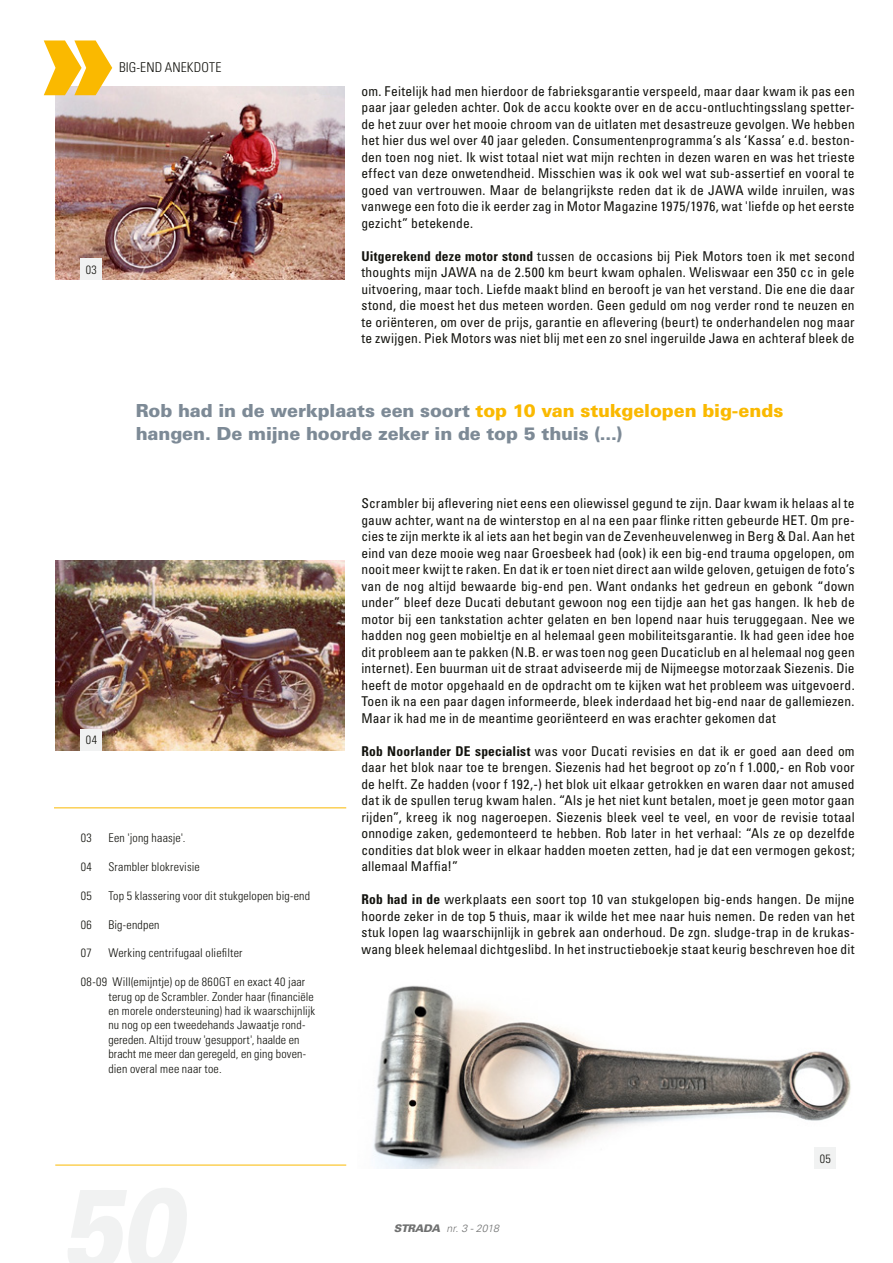
<style>
.page{position:relative;width:893px;height:1263px;background:#fff}
.page>*{position:absolute;margin:0;border:0;box-sizing:border-box;transform-origin:0 0}
.t1{font:109.5px "Univers LT Std X Black";color:#fab900}
.t2{font:900 18px/22.5px "Univers LT Std";letter-spacing:-.01em;color:#7d8a96}
.t3{font:condensed 13.5px/16.5px "Univers LT Std";letter-spacing:.01em;color:#12120d;text-align:justify}
.t4{font:300 condensed 13.5px "Univers LT Std";letter-spacing:.005em;color:#12120d}
.t5{font:300 condensed 12px/14.4px "Univers LT Std";letter-spacing:.015em;color:#12120d}
.t6{font:italic 300 10.5px "Univers LT Std";letter-spacing:-.005em;color:#6f7070}
.s1{font-weight:700}
.s2{color:#fab900}
.s3{font-weight:900}
</style>
<div class="page">
<hr style="left:54px;top:807px;width:292px;height:1px;background:#fab900">
<hr style="left:55px;top:1165px;width:291px;height:1px;background:#fab900">
<img style="left:373px;top:985px;width:478px;height:184px">
<img style="left:55px;top:560px;width:289px;height:191px">
<img style="left:55px;top:86px;width:289px;height:193px">
<div style="left:81px;top:259px;width:21px;height:21px;background:#f1f2f2"></div>
<div style="left:81px;top:729px;width:21px;height:21px;background:#f1f2f2"></div>
<div style="left:815px;top:1147px;width:21px;height:22px;background:#f1f2f2"></div>
<h1 class="t1" style="left:43px;top:-16px;width:72px">»</h1>
<p class="t4" style="left:119px;top:59px;width:104px">BIG-END ANEKDOTE</p>
<p class="t5" style="left:86px;top:262px;width:13px">03</p>
<p class="t3" style="left:361px;top:83px;width:495px">om. Feitelijk had men hierdoor de fabrieksgarantie verspeeld, maar daar kwam ik pas een paar jaar geleden achter. Ook de accu kookte over en de accu-ontluchtingsslang spetter&shy;de het zuur over het mooie chroom van de uitlaten met desastreuze gevolgen. We hebben het hier dus wel over 40 jaar geleden. Consumentenprogramma’s als ‘Kassa’ e.d. beston&shy;den toen nog niet. Ik wist totaal niet wat mijn rechten in dezen waren en was het trieste effect van deze onwetendheid. Misschien was ik ook wel wat sub-assertief en vooral te goed van vertrouwen. Maar de belangrijkste reden dat ik de JAWA wilde inruilen, was vanwege een foto die ik eerder zag in Motor Magazine 1975/1976, wat 'liefde op het eerste gezicht” betekende.</p>
<p class="t3" style="left:361px;top:248px;width:495px"><span class="s1">Uitgerekend deze motor stond</span> tussen de occasions bij Piek Motors toen ik met second thoughts mijn JAWA na de 2.500 km beurt kwam ophalen. Weliswaar een 350 cc in gele uitvoering, maar toch. Liefde maakt blind en berooft je van het verstand. Die ene die daar stond, die moest het dus meteen worden. Geen geduld om nog verder rond te neuzen en te oriënteren, om over de prijs, garantie en aflevering (beurt) te onderhandelen nog maar te zwijgen. Piek Motors was niet blij met een zo snel ingeruilde Jawa en achteraf bleek de</p>
<h2 class="t2" style="left:136px;top:400px;width:649px">Rob had in de werkplaats een soort <span class="s2">top 10 van stukgelopen big-ends </span>hangen. De mijne hoorde zeker in de top 5 thuis (...)</h2>
<p class="t5" style="left:86px;top:733px;width:13px">04</p>
<p class="t5" style="left:81px;top:831px;width:13px">03</p>
<p class="t5" style="left:108px;top:831px;width:79px">Een 'jong haasje'.</p>
<p class="t5" style="left:81px;top:860px;width:13px">04</p>
<p class="t5" style="left:108px;top:860px;width:93px">Srambler blokrevisie</p>
<p class="t5" style="left:81px;top:888px;width:13px">05</p>
<p class="t5" style="left:108px;top:888px;width:203px">Top 5 klassering voor dit stukgelopen big-end</p>
<p class="t5" style="left:81px;top:917px;width:13px">06</p>
<p class="t5" style="left:108px;top:917px;width:53px">Big-endpen</p>
<p class="t5" style="left:81px;top:946px;width:12px">07</p>
<p class="t5" style="left:108px;top:946px;width:136px">Werking centrifugaal oliefilter</p>
<p class="t5" style="left:108px;top:975px;width:208px;text-indent:-28px">08-09 Will(emijntje) op de 860GT en exact 40 jaar terug op de Scrambler. Zonder haar (financiële en morele ondersteuning) had ik waarschijnlijk nu nog op een tweedehands Jawaatje rond&shy;gereden. Altijd trouw 'gesupport', haalde en bracht me meer dan geregeld, en ging boven&shy;dien overal mee naar toe.</p>
<p class="t3" style="left:361px;top:495px;width:495px">Scrambler bij aflevering niet eens een oliewissel gegund te zijn. Daar kwam ik helaas al te gauw achter, want na de winterstop en al na een paar flinke ritten gebeurde HET. Om pre&shy;cies te zijn merkte ik al iets aan het begin van de Zevenheuvelenweg in Berg &amp; Dal. Aan het eind van deze mooie weg naar Groesbeek had (ook) ik een big-end trauma opgelopen, om nooit meer kwijt te raken. En dat ik er toen niet direct aan wilde geloven, getuigen de foto’s van de nog altijd bewaarde big-end pen. Want ondanks het gedreun en gebonk “down under” bleef deze Ducati debutant gewoon nog een tijdje aan het gas hangen. Ik heb de motor bij een tankstation achter gelaten en ben lopend naar huis teruggegaan. Nee we hadden nog geen mobieltje en al helemaal geen mobiliteitsgarantie. Ik had geen idee hoe dit probleem aan te pakken (N.B. er was toen nog geen Ducaticlub en al helemaal nog geen internet). Een buurman uit de straat adviseerde mij de Nijmeegse motorzaak Siezenis. Die heeft de motor opgehaald en de opdracht om te kijken wat het probleem was uitgevoerd.<br>Toen ik na een paar dagen informeerde, bleek inderdaad het big-end naar de gallemiezen.<br>Maar ik had me in de meantime georiënteerd en was erachter gekomen dat</p>
<p class="t3" style="left:361px;top:743px;width:495px"><span class="s1">Rob Noorlander DE specialist</span> was voor Ducati revisies en dat ik er goed aan deed om daar het blok naar toe te brengen. Siezenis had het begroot op zo’n f 1.000,- en Rob voor de helft. Ze hadden (voor f 192,-) het blok uit elkaar getrokken en waren daar not amused dat ik de spullen terug kwam halen. “Als je het niet kunt betalen, moet je geen motor gaan rijden”, kreeg ik nog nageroepen. Siezenis bleek veel te veel, en voor de revisie totaal onnodige zaken, gedemonteerd te hebben. Rob later in het verhaal: “Als ze op dezelfde condities dat blok weer in elkaar hadden moeten zetten, had je dat een vermogen gekost; allemaal Maffia!”</p>
<p class="t3" style="left:361px;top:891px;width:495px"><span class="s1">Rob had in de</span> werkplaats een soort top 10 van stukgelopen big-ends hangen. De mijne hoorde zeker in de top 5 thuis, maar ik wilde het mee naar huis nemen. De reden van het stuk lopen lag waarschijnlijk in gebrek aan onderhoud. De zgn. sludge-trap in de krukas&shy;wang bleek helemaal dichtgeslibd. In het instructieboekje staat keurig beschreven hoe dit</p>
<p class="t6" style="left:394px;top:1222px;width:106px"><span class="s3">STRADA</span> nr. 3 - 2018</p>
<p class="t5" style="left:820px;top:1151px;width:13px">05</p>
</div>
